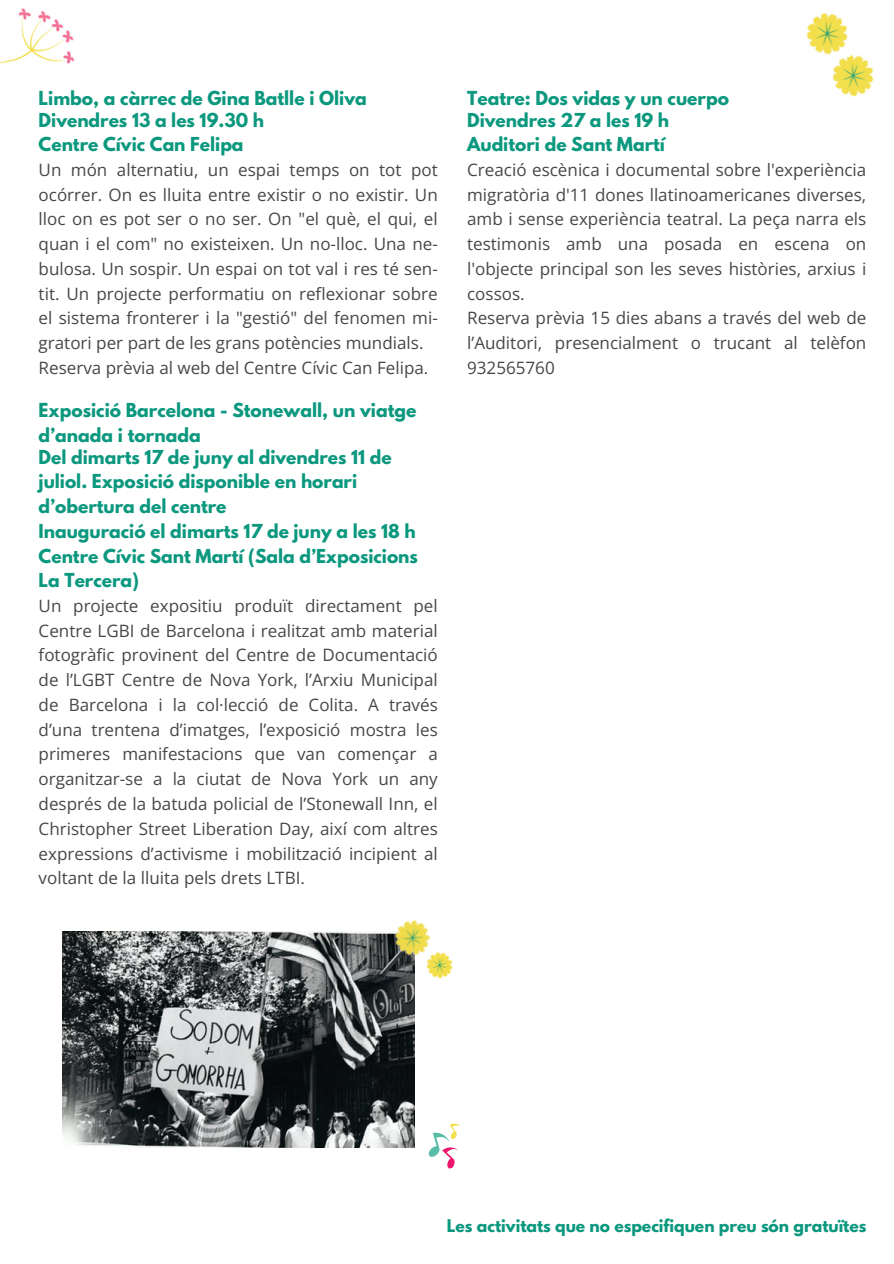
<style>
.page{position:relative;width:894px;height:1264px;background:#fff}
.page>*{position:absolute;margin:0;border:0;box-sizing:border-box;transform-origin:0 0}
.t1{font:17.1px/24.8px "Open Sans";color:#474747}
.t2{font:700 17.1px/24.8px "League Spartan";color:#0b987e}
.t3{font:700 15.6px "League Spartan";color:#0b987e}
</style>
<div class="page">
<img style="left:0;top:8px;width:74px;height:56px">
<img style="left:832px;top:54px;width:42px;height:43px">
<img style="left:806px;top:12px;width:43px;height:44px">
<img style="left:62px;top:931px;width:352px;height:216px">
<img style="left:388px;top:920px;width:43px;height:43px">
<svg style="left:428px;top:1123px;width:33px;height:46px"></svg>
<img style="left:425px;top:951px;width:28px;height:28px">
<p class="t2" style="left:39px;top:87px;width:329px">Limbo, a càrrec de Gina Batlle i Oliva</p>
<h1 class="t2" style="left:39px;top:110px;width:227px">Divendres 13 a les 19.30 h<br>Centre Cívic Can Felipa</h1>
<p class="t1" style="left:39px;top:157px;width:400px">Un món alternatiu, un espai temps on tot pot ocórrer. On es lluita entre existir o no existir. Un lloc on es pot ser o no ser. On "el què, el qui, el quan i el com" no existeixen. Un no-lloc. Una ne&shy;bulosa. Un sospir. Un espai on tot val i res té sen&shy;tit. Un projecte performatiu on reflexionar sobre el sistema fronterer i la "gestió" del fenomen mi&shy;gratori per part de les grans potències mundials.<br>Reserva prèvia al web del Centre Cívic Can Felipa.</p>
<h1 class="t2" style="left:39px;top:399px;width:379px">Exposició Barcelona - Stonewall, un viatge d’anada i tornada</h1>
<p class="t2" style="left:39px;top:446px;width:380px">Del dimarts 17 de juny al divendres 11 de juliol. Exposició disponible en horari d’obertura del centre<br>Inauguració el dimarts 17 de juny a les 18 h Centre Cívic Sant Martí (Sala d’Exposicions La Tercera)</p>
<p class="t1" style="left:39px;top:593px;width:400px;text-align:justify">Un projecte expositiu produït directament pel Centre LGBI de Barcelona i realitzat amb material fotogràfic provinent del Centre de Documentació de l’LGBT Centre de Nova York, l’Arxiu Municipal de Barcelona i la col·lecció de Colita. A través d’una trentena d’imatges, l’exposició mostra les primeres manifestacions que van començar a organitzar-se a la ciutat de Nova York un any després de la batuda policial de l’Stonewall Inn, el Christopher Street Liberation Day, així com altres expressions d’activisme i mobilització incipient al voltant de la lluita pels drets LTBI.</p>
<p class="t2" style="left:467px;top:87px;width:263px">Teatre: Dos vidas y un cuerpo</p>
<h1 class="t2" style="left:467px;top:110px;width:203px">Divendres 27 a les 19 h<br>Auditori de Sant Martí</h1>
<p class="t1" style="left:467px;top:157px;width:400px">Creació escènica i documental sobre l'experiència migratòria d'11 dones llatinoamericanes diverses, amb i sense experiència teatral. La peça narra els testimonis amb una posada en escena on l'objecte principal son les seves històries, arxius i cossos.<br>Reserva prèvia 15 dies abans a través del web de l’Auditori, presencialment o trucant al telèfon 932565760</p>
<h1 class="t3" style="left:446px;top:1218px;width:421px">Les activitats que no especifiquen preu són gratuïtes</h1>
</div>
